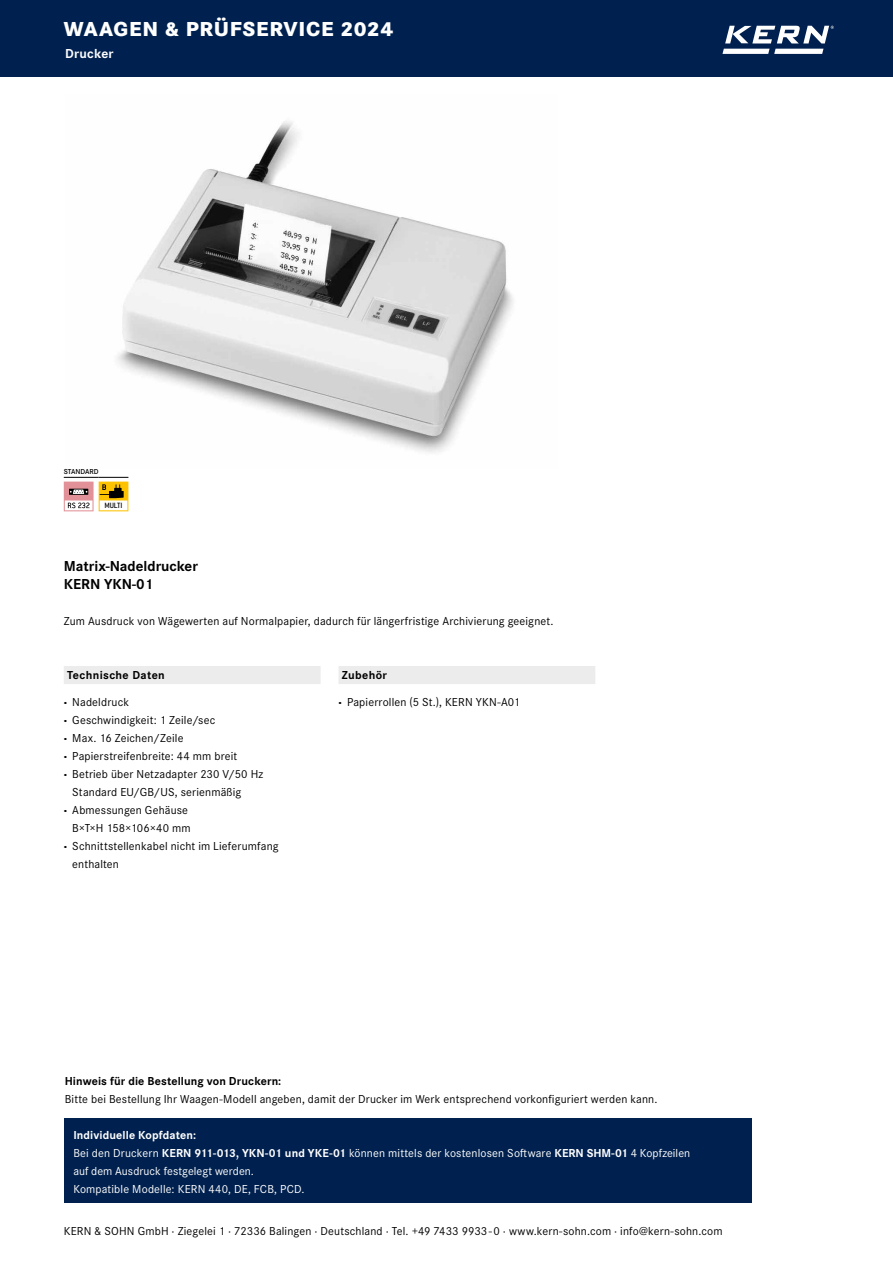
<style>
.page{position:relative;width:893px;height:1263px;background:#fff}
.page>*{position:absolute;margin:0;border:0;box-sizing:border-box;transform-origin:0 0}
.t1{font:800 21px "Corporate S Pro";letter-spacing:.03em;color:#fff}
.t2{font:700 15px/18px "Corporate S Pro";color:#000}
.t3{font:700 13.5px "Corporate S Pro";letter-spacing:.015em;color:#fff}
.t4{font:12px "Corporate S Pro";letter-spacing:.015em;color:#000}
.t5{font:12px/18px "Corporate S Pro";letter-spacing:.015em;color:#fff}
.t6{font:700 12px "Corporate S Pro";letter-spacing:.01em;color:#000}
.t7{font:700 12px "Corporate S Pro";letter-spacing:.03em;color:#000}
.t8{font:500 8.4px "Conduit ITC";letter-spacing:-.025em;color:#000}
.t9{font:600 7.5px "Corporate S Pro";color:#000}
.s1{font-weight:800}
.s2{font-weight:700}
</style>
<div class="page">
<div style="left:0;top:0;width:893px;height:76px;background:#00214f"></div>
<svg style="left:722px;top:49px;width:101px;height:5px"></svg>
<svg style="left:725px;top:26px;width:109px;height:17px"></svg>
<img style="left:117px;top:121px;width:396px;height:332px">
<svg style="left:64px;top:477px;width:64px;height:34px"></svg>
<div style="left:64px;top:1119px;width:687px;height:84px;background:#00214f"></div>
<div style="left:64px;top:666px;width:257px;height:18px;background:#ececed"></div>
<div style="left:338px;top:666px;width:257px;height:18px;background:#ececed"></div>
<h1 class="t1" style="left:64px;top:12px;width:331px">WAAGEN &amp; PRÜFSERVICE 2024</h1>
<p class="t3" style="left:65px;top:43px;width:50px">Drucker</p>
<p class="t9" style="left:64px;top:466px;width:36px">STANDARD</p>
<p class="t8" style="left:105px;top:501px;width:19px">MULTI</p>
<p class="t2" style="left:64px;top:556px;width:136px">Matrix-Nadeldrucker<br>KERN YKN-01</p>
<p class="t4" style="left:64px;top:613px;width:491px">Zum Ausdruck von Wägewerten auf Normalpapier, dadurch für längerfristige Archivierung geeignet.</p>
<p class="t7" style="left:67px;top:666px;width:99px">Technische Daten</p>
<p class="t4" style="left:64px;top:694px;width:67px"><span class="s1">·</span> Nadeldruck</p>
<p class="t4" style="left:64px;top:712px;width:153px"><span class="s1">·</span> Geschwindigkeit: 1 Zeile/sec</p>
<p class="t4" style="left:64px;top:730px;width:121px"><span class="s1">·</span> Max. 16 Zeichen/Zeile</p>
<p class="t4" style="left:64px;top:748px;width:175px"><span class="s1">·</span> Papierstreifenbreite: 44 mm breit</p>
<p class="t4" style="left:64px;top:766px;width:201px"><span class="s1">·</span> Betrieb über Netzadapter 230 V/50 Hz</p>
<p class="t4" style="left:72px;top:784px;width:171px">Standard EU/GB/US, serienmäßig</p>
<p class="t4" style="left:64px;top:802px;width:126px"><span class="s1">·</span> Abmessungen Gehäuse</p>
<p class="t4" style="left:72px;top:820px;width:120px">B×T×H 158×106×40 mm</p>
<p class="t4" style="left:64px;top:838px;width:216px"><span class="s1">·</span> Schnittstellenkabel nicht im Lieferumfang</p>
<p class="t4" style="left:72px;top:856px;width:48px">enthalten</p>
<p class="t7" style="left:342px;top:666px;width:47px">Zubehör</p>
<p class="t4" style="left:338px;top:694px;width:183px"><span class="s1">·</span> Papierrollen (5 St.), KERN YKN-A01</p>
<p class="t6" style="left:65px;top:1071px;width:218px">Hinweis für die Bestellung von Druckern:</p>
<p class="t4" style="left:65px;top:1090px;width:594px">Bitte bei Bestellung Ihr Waagen-Modell angeben, damit der Drucker im Werk entsprechend vorkonfiguriert werden kann.</p>
<p class="t5" style="left:73px;top:1125px;width:618px"><span class="s2">Individuelle Kopfdaten:<br></span>Bei den Druckern <span class="s2">KERN 911-013, YKN-01 und YKE-01</span> können mittels der kostenlosen Software <span class="s2">KERN SHM-01</span> 4 Kopfzeilen auf dem Ausdruck festgelegt werden.<br>Kompatible Modelle: KERN 440, DE, FCB, PCD.</p>
<p class="t4" style="left:64px;top:1222px;width:660px">KERN &amp; SOHN GmbH · Ziegelei 1 · 72336 Balingen · Deutschland · Tel. +49 7433 9933 - 0 · www.kern-sohn.com · info@kern-sohn.com</p>
</div>
